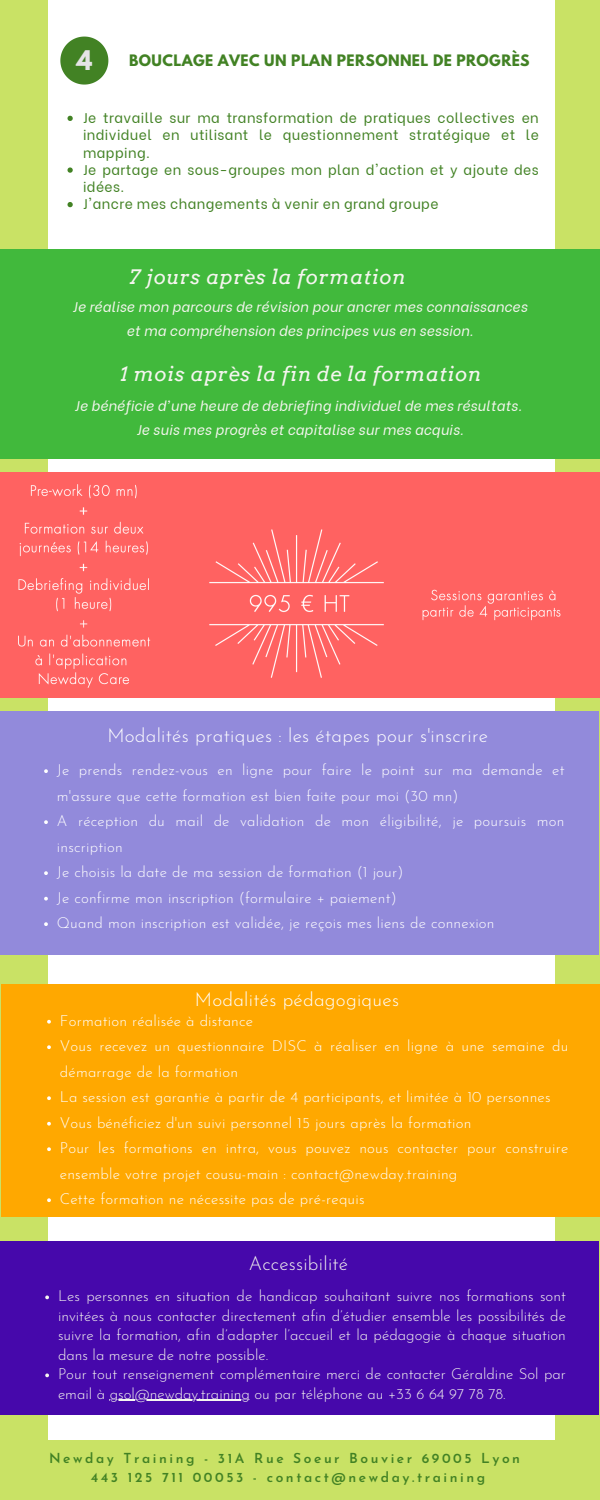
<style>
.page{position:relative;width:600px;height:1500px;background:#c9e265}
.page>*{position:absolute;margin:0;border:0;box-sizing:border-box;transform-origin:0 0}
.t1{font:700 24px "League Spartan";color:#e5e5e6}
.t2{font:italic 20px "Arvo";letter-spacing:.03em;color:#f5f5ef}
.t3{font:300 19px "Josefin Sans";letter-spacing:.015em;color:#fff}
.t4{font:300 19px "Josefin Sans";letter-spacing:.015em;color:#f5f5ef}
.t5{font:300 15px/25.5px "Josefin Sans";letter-spacing:.015em;color:#fff}
.t6{font:300 15px/19.5px "Josefin Sans";color:#f5f5ef;text-align:justify}
.t7{font:14px/17.2px "Be Vietnam";letter-spacing:.03em;color:#428224;text-align:justify}
.t8{font:italic 14px "Be Vietnam";letter-spacing:.015em;color:#f5f5ef}
.t9{font:700 14px "League Spartan";letter-spacing:.03em;color:#428224}
.t10{font:600 13.8px "Josefin Sans";letter-spacing:.185em;color:#428224}
</style>
<div class="page">
<div style="left:48px;top:0;width:507px;height:1499px;background:#fff"></div>
<div style="left:0;top:1440px;width:600px;height:60px;background:#c9e265"></div>
<div style="left:0;top:711px;width:599px;height:243px;background:#928adb"></div>
<div style="left:1px;top:984px;width:599px;height:233px;background:#ffa800"></div>
<div style="left:0;top:1242px;width:599px;height:173px;background:#4608ab"></div>
<div style="left:0;top:249px;width:600px;height:210px;background:#41b93c"></div>
<svg style="left:60px;top:37px;width:48px;height:48px"></svg>
<div style="left:0;top:472px;width:600px;height:225px;background:#ff6261"></div>
<svg style="left:44px;top:769px;width:4px;height:4px"></svg>
<svg style="left:44px;top:820px;width:4px;height:4px"></svg>
<svg style="left:44px;top:871px;width:4px;height:4px"></svg>
<svg style="left:44px;top:897px;width:4px;height:4px"></svg>
<svg style="left:44px;top:922px;width:4px;height:4px"></svg>
<svg style="left:47px;top:1020px;width:4px;height:4px"></svg>
<svg style="left:47px;top:1045px;width:4px;height:4px"></svg>
<svg style="left:47px;top:1096px;width:4px;height:4px"></svg>
<svg style="left:47px;top:1122px;width:4px;height:4px"></svg>
<svg style="left:47px;top:1147px;width:4px;height:4px"></svg>
<svg style="left:47px;top:1198px;width:4px;height:4px"></svg>
<svg style="left:45px;top:1295px;width:4px;height:4px"></svg>
<svg style="left:45px;top:1373px;width:4px;height:4px"></svg>
<hr style="left:110px;top:1400px;width:140px;height:1px;background:#f5f5ef">
<svg style="left:68px;top:116px;width:5px;height:5px"></svg>
<svg style="left:68px;top:167px;width:5px;height:6px"></svg>
<svg style="left:68px;top:202px;width:5px;height:5px"></svg>
<div style="left:393px;top:528px;width:207px;height:73px;background:#ff6261"></div>
<img style="left:420px;top:593px;width:177px;height:40px">
<div style="left:420px;top:633px;width:177px;height:62px;background:#ff6261"></div>
<img style="left:404px;top:574px;width:185px;height:53px">
<p class="t1" style="left:76px;top:48px;width:17px">4</p>
<p class="t9" style="left:129px;top:54px;width:402px">BOUCLAGE AVEC UN PLAN PERSONNEL DE PROGRÈS</p>
<p class="t7" style="left:83px;top:108px;width:457px">Je travaille sur ma transformation de pratiques collectives en individuel en utilisant le questionnement stratégique et le mapping.</p>
<p class="t7" style="left:83px;top:160px;width:457px">Je partage en sous-groupes mon plan d'action et y ajoute des idées.</p>
<p class="t7" style="left:83px;top:194px;width:357px">J'ancre mes changements à venir en grand groupe</p>
<p class="t2" style="left:129px;top:265px;width:278px">7 jours après la formation</p>
<p class="t8" style="left:73px;top:295px;width:456px">Je réalise mon parcours de révision pour ancrer mes connaissances</p>
<p class="t8" style="left:127px;top:319px;width:348px">et ma compréhension des principes vus en session.</p>
<p class="t2" style="left:120px;top:362px;width:363px">1 mois après la fin de la formation</p>
<p class="t8" style="left:75px;top:395px;width:449px">Je bénéficie d'une heure de debriefing individuel de mes résultats.</p>
<p class="t8" style="left:136px;top:419px;width:329px">Je suis mes progrès et capitalise sur mes acquis.</p>
<p class="t3" style="left:107px;top:728px;width:382px">Modalités pratiques : les étapes pour s'inscrire</p>
<p class="t5" style="left:57px;top:759px;width:509px">Je prends rendez-vous en ligne pour faire le point sur ma demande et m'assure que cette formation est bien faite pour moi (30 mn)</p>
<p class="t5" style="left:57px;top:810px;width:509px">A réception du mail de validation de mon éligibilité, je poursuis mon inscription</p>
<p class="t5" style="left:57px;top:861px;width:348px">Je choisis la date de ma session de formation (1 jour)</p>
<p class="t5" style="left:57px;top:886px;width:341px">Je confirme mon inscription (formulaire + paiement)</p>
<p class="t5" style="left:57px;top:912px;width:439px">Quand mon inscription est validée, je reçois mes liens de connexion</p>
<p class="t3" style="left:195px;top:992px;width:206px">Modalités pédagogiques</p>
<p class="t5" style="left:60px;top:1009px;width:195px">Formation réalisée à distance</p>
<p class="t5" style="left:60px;top:1035px;width:510px">Vous recevez un questionnaire DISC à réaliser en ligne à une semaine du démarrage de la formation</p>
<p class="t5" style="left:60px;top:1086px;width:492px">La session est garantie à partir de 4 participants, et limitée à 10 personnes</p>
<p class="t5" style="left:60px;top:1111px;width:413px">Vous bénéficiez d'un suivi personnel 15 jours après la formation</p>
<p class="t5" style="left:60px;top:1137px;width:510px">Pour les formations en intra, vous pouvez nous contacter pour construire ensemble votre projet cousu-main : contact@newday.training</p>
<p class="t5" style="left:60px;top:1188px;width:306px">Cette formation ne nécessite pas de pré-requis</p>
<p class="t4" style="left:249px;top:1256px;width:101px">Accessibilité</p>
<p class="t6" style="left:58px;top:1288px;width:509px">Les personnes en situation de handicap souhaitant suivre nos formations sont invitées à nous contacter directement afin d’étudier ensemble les possibilités de suivre la formation, afin d’adapter l’accueil et la pédagogie à chaque situation dans la mesure de notre possible.</p>
<p class="t6" style="left:58px;top:1366px;width:509px">Pour tout renseignement complémentaire merci de contacter Géraldine Sol par email à gsol@newday.training ou par téléphone au +33 6 64 97 78 78.</p>
<p class="t10" style="left:49px;top:1453px;width:473px">Newday Training - 31A Rue Soeur Bouvier 69005 Lyon</p>
<p class="t10" style="left:91px;top:1472px;width:396px">443 125 711 00053 - contact@newday.training</p>
</div>
